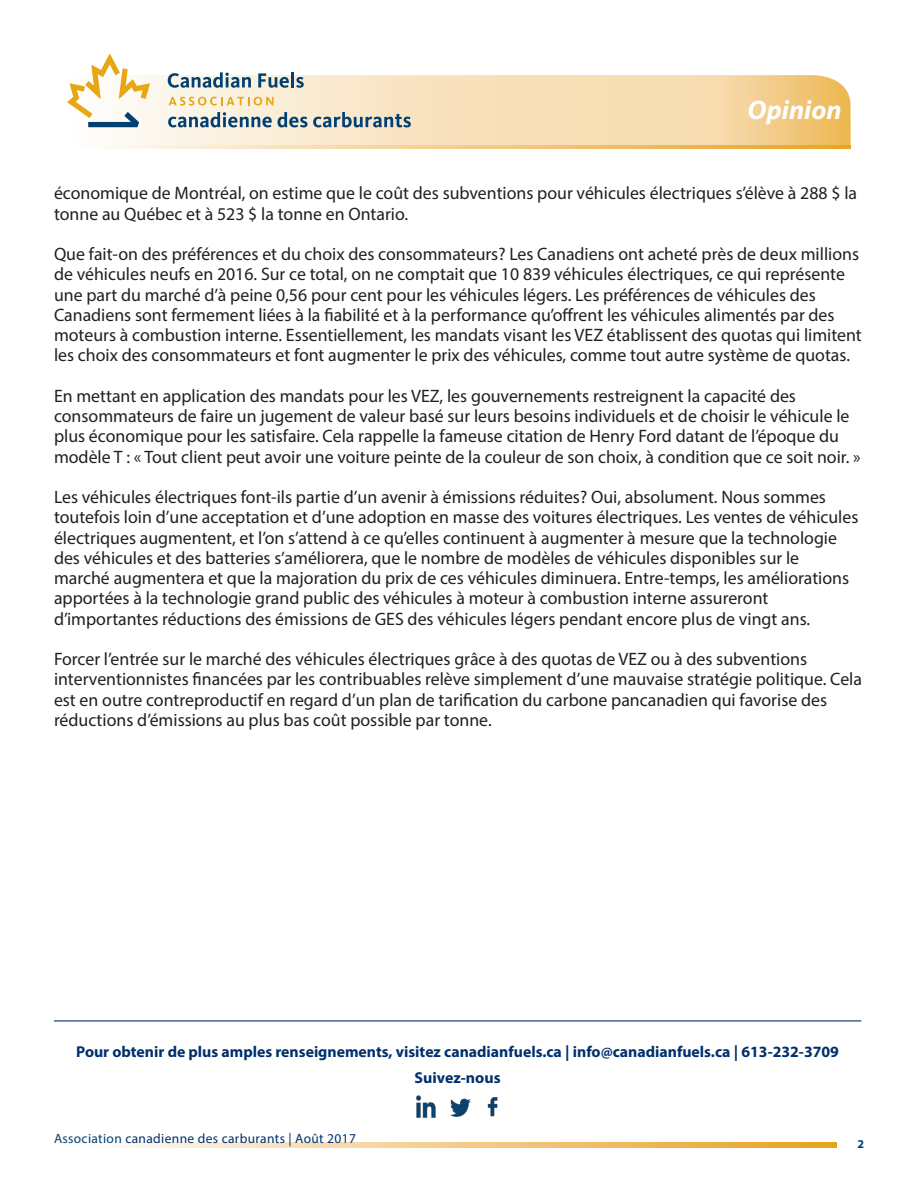
<style>
.page{position:relative;width:918px;height:1188px;background:#fff}
.page>*{position:absolute;margin:0;border:0;box-sizing:border-box;transform-origin:0 0}
.t1{font:italic 700 27px "Myriad Pro";color:#fff}
.Body_copy_10_1_2_pt{font:18px/20.2px "Myriad Pro";color:#231f20}
.Body_copy_11pt{font:700 15.75px "Myriad Pro";color:#00306d}
.t2{font:13.5px "Myriad Pro";letter-spacing:.025em;color:#00306d}
.t3{font:700 12px "Myriad Pro";color:#004270}
.s1{color:#004270}
</style>
<div class="page">
<svg style="left:88px;top:75px;width:763px;height:71px;background:#f6deb5"></svg>
<svg style="left:106px;top:146px;width:745px;height:3px;background:#f2cc89"></svg>
<svg style="left:168px;top:72px;width:83px;height:16px"></svg>
<svg style="left:258px;top:73px;width:31px;height:15px"></svg>
<hr style="left:291px;top:72px;width:3px;height:15px;background:#004073">
<svg style="left:296px;top:77px;width:8px;height:11px"></svg>
<svg style="left:169px;top:97px;width:104px;height:9px"></svg>
<svg style="left:168px;top:112px;width:104px;height:15px;background:#9baeb7"></svg>
<svg style="left:278px;top:112px;width:133px;height:15px;background:#9eabab"></svg>
<svg style="left:67px;top:54px;width:83px;height:73px"></svg>
<svg style="left:111px;top:1143px;width:726px;height:4px;background:#f2cb87"></svg>
<hr style="left:54px;top:1020px;width:807px;height:2px;background:#00306d">
<img style="left:416px;top:1095px;width:82px;height:23px">
<h1 class="t1" style="left:748px;top:92px;width:96px">Opinion</h1>
<p class="Body_copy_10_1_2_pt" style="left:54px;top:183px;width:805px">économique de Montréal, on estime que le coût des subventions pour véhicules électriques s’élève à 288 $ la tonne au Québec et à 523 $ la tonne en Ontario.</p>
<p class="Body_copy_10_1_2_pt" style="left:54px;top:244px;width:809px">Que fait-on des préférences et du choix des consommateurs? Les Canadiens ont acheté près de deux millions de véhicules neufs en 2016. Sur ce total, on ne comptait que 10 839 véhicules électriques, ce qui représente une part du marché d’à peine 0,56 pour cent pour les véhicules légers. Les préférences de véhicules des Canadiens sont fermement liées à la fiabilité et à la performance qu’offrent les véhicules alimentés par des moteurs à combustion interne. Essentiellement, les mandats visant les VEZ établissent des quotas qui limitent les choix des consommateurs et font augmenter le prix des véhicules, comme tout autre système de quotas.</p>
<p class="Body_copy_10_1_2_pt" style="left:54px;top:385px;width:808px">En mettant en application des mandats pour les VEZ, les gouvernements restreignent la capacité des consommateurs de faire un jugement de valeur basé sur leurs besoins individuels et de choisir le véhicule le plus économique pour les satisfaire. Cela rappelle la fameuse citation de Henry Ford datant de l’époque du modèle T : « Tout client peut avoir une voiture peinte de la couleur de son choix, à condition que ce soit noir. »</p>
<p class="Body_copy_10_1_2_pt" style="left:54px;top:487px;width:806px">Les véhicules électriques font-ils partie d’un avenir à émissions réduites? Oui, absolument. Nous sommes toutefois loin d’une acceptation et d’une adoption en masse des voitures électriques. Les ventes de véhicules électriques augmentent, et l’on s’attend à ce qu’elles continuent à augmenter à mesure que la technologie des véhicules et des batteries s’améliorera, que le nombre de modèles de véhicules disponibles sur le marché augmentera et que la majoration du prix de ces véhicules diminuera. Entre-temps, les améliorations apportées à la technologie grand public des véhicules à moteur à combustion interne assureront d’importantes réductions des émissions de GES des véhicules légers pendant encore plus de vingt ans.</p>
<p class="Body_copy_10_1_2_pt" style="left:54px;top:649px;width:810px">Forcer l’entrée sur le marché des véhicules électriques grâce à des quotas de VEZ ou à des subventions interventionnistes financées par les contribuables relève simplement d’une mauvaise stratégie politique. Cela est en outre contreproductif en regard d’un plan de tarification du carbone pancanadien qui favorise des réductions d’émissions au plus bas coût possible par tonne.</p>
<p class="Body_copy_11pt" style="left:76px;top:1042px;width:764px">Pour obtenir de plus amples renseignements, visitez canadianfuels.ca | info@canadianfuels.ca | 613-232-3709</p>
<p class="Body_copy_11pt" style="left:415px;top:1067px;width:88px">Suivez-nous</p>
<p class="t2" style="left:54px;top:1130px;width:304px"><span class="s1">Association</span> canadienne des carburants | Août 2017</p>
<p class="t3" style="left:857px;top:1136px;width:8px">2</p>
</div>
